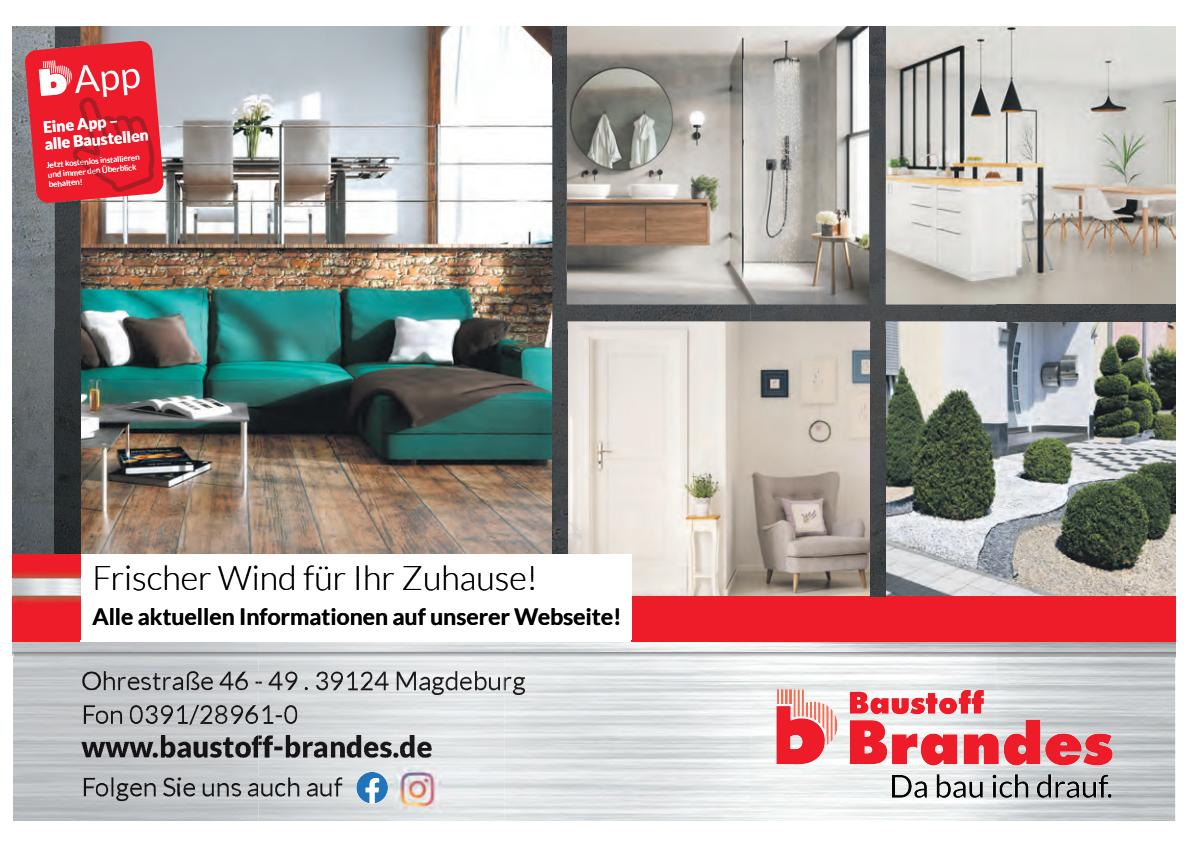
<style>
.page{position:relative;width:1191px;height:851px;background:#fff}
.page>*{position:absolute;margin:0;border:0;box-sizing:border-box;transform-origin:0 0}
.t1{font:34px "Lato Light+FEJDZK";color:#000}
.t2{font:23px "Lato Bold+SCCFYK";color:#000}
.t3{font:15.6px/16.8px "Anonymous 1";color:#fff}
.t4{font:8px/9.6px "Anonymous 2";color:#fff}
</style>
<div class="page">
<svg style="left:13px;top:657px;width:1162px;height:164px"></svg>
<svg style="left:850px;top:689px;width:262px;height:76px;background:#e58e94"></svg>
<svg style="left:776px;top:689px;width:61px;height:75px"></svg>
<svg style="left:892px;top:774px;width:219px;height:19px;background:#abadae"></svg>
<img style="left:13px;top:27px;width:1162px;height:569px">
<img style="left:81px;top:27px;width:471px;height:527px">
<img style="left:567px;top:27px;width:302px;height:56px">
<img style="left:568px;top:329px;width:302px;height:267px">
<div style="left:13px;top:554px;width:97px;height:87px;background:#ee1c28"></div>
<div style="left:81px;top:554px;width:551px;height:89px;background:#fff"></div>
<img style="left:886px;top:27px;width:289px;height:277px">
<img style="left:886px;top:322px;width:289px;height:274px">
<div style="left:632px;top:596px;width:543px;height:54px;background:#ee1c28"></div>
<img style="left:13px;top:640px;width:1162px;height:12px">
<svg style="left:356px;top:771px;width:32px;height:12px"></svg>
<img style="left:55px;top:27px;width:26px;height:13px">
<img style="left:552px;top:27px;width:15px;height:56px">
<img style="left:869px;top:27px;width:16px;height:56px">
<img style="left:55px;top:203px;width:26px;height:350px">
<img style="left:552px;top:83px;width:444px;height:246px">
<img style="left:996px;top:304px;width:179px;height:17px">
<img style="left:13px;top:572px;width:68px;height:32px">
<img style="left:552px;top:329px;width:15px;height:224px">
<img style="left:870px;top:329px;width:15px;height:267px">
<img style="left:258px;top:734px;width:174px;height:23px">
<img style="left:258px;top:704px;width:39px;height:20px">
<img style="left:258px;top:671px;width:40px;height:19px">
<img style="left:13px;top:652px;width:245px;height:168px">
<img style="left:96px;top:777px;width:246px;height:24px">
<img style="left:98px;top:794px;width:160px;height:7px">
<img style="left:84px;top:777px;width:11px;height:19px">
<img style="left:314px;top:754px;width:118px;height:3px">
<img style="left:258px;top:743px;width:55px;height:14px">
<img style="left:262px;top:705px;width:35px;height:18px">
<img style="left:316px;top:671px;width:188px;height:24px">
<img style="left:317px;top:688px;width:187px;height:7px">
<svg style="left:304px;top:686px;width:5px;height:4px"></svg>
<img style="left:258px;top:676px;width:39px;height:14px">
<img style="left:394px;top:765px;width:47px;height:18px">
<img style="left:258px;top:783px;width:246px;height:37px">
<img style="left:504px;top:657px;width:246px;height:163px">
<img style="left:750px;top:793px;width:425px;height:27px">
<svg style="left:25px;top:40px;width:139px;height:163px;background:#de3b47"></svg>
<h3 class="t3" style="left:105px;top:113px;width:14px;text-indent:-63px;rotate:-5deg">Ein A p– t</h3>
<h3 class="t3" style="left:44px;top:135px;width:106px;rotate:-5deg">alle Baus ellen</h3>
<p class="t4" style="left:101px;top:155px;width:40px;text-indent:-55px;rotate:-5deg">Jetzt kostenlos installieren<br>Ü</p>
<p class="t4" style="left:119px;top:163px;width:18px;rotate:-5deg">bli k</p>
<p class="t4" style="left:48px;top:170px;width:86px;rotate:-5deg">und immer den ber c</p>
<p class="t4" style="left:48px;top:179px;width:35px;rotate:-5deg">behalten!</p>
<h1 class="t1" style="left:92px;top:556px;width:447px">Frischer Wind für Ihr Zuhause!</h1>
<h2 class="t2" style="left:92px;top:602px;width:530px">Alle aktuellen Informationen auf unserer Webseite!</h2>
</div>
